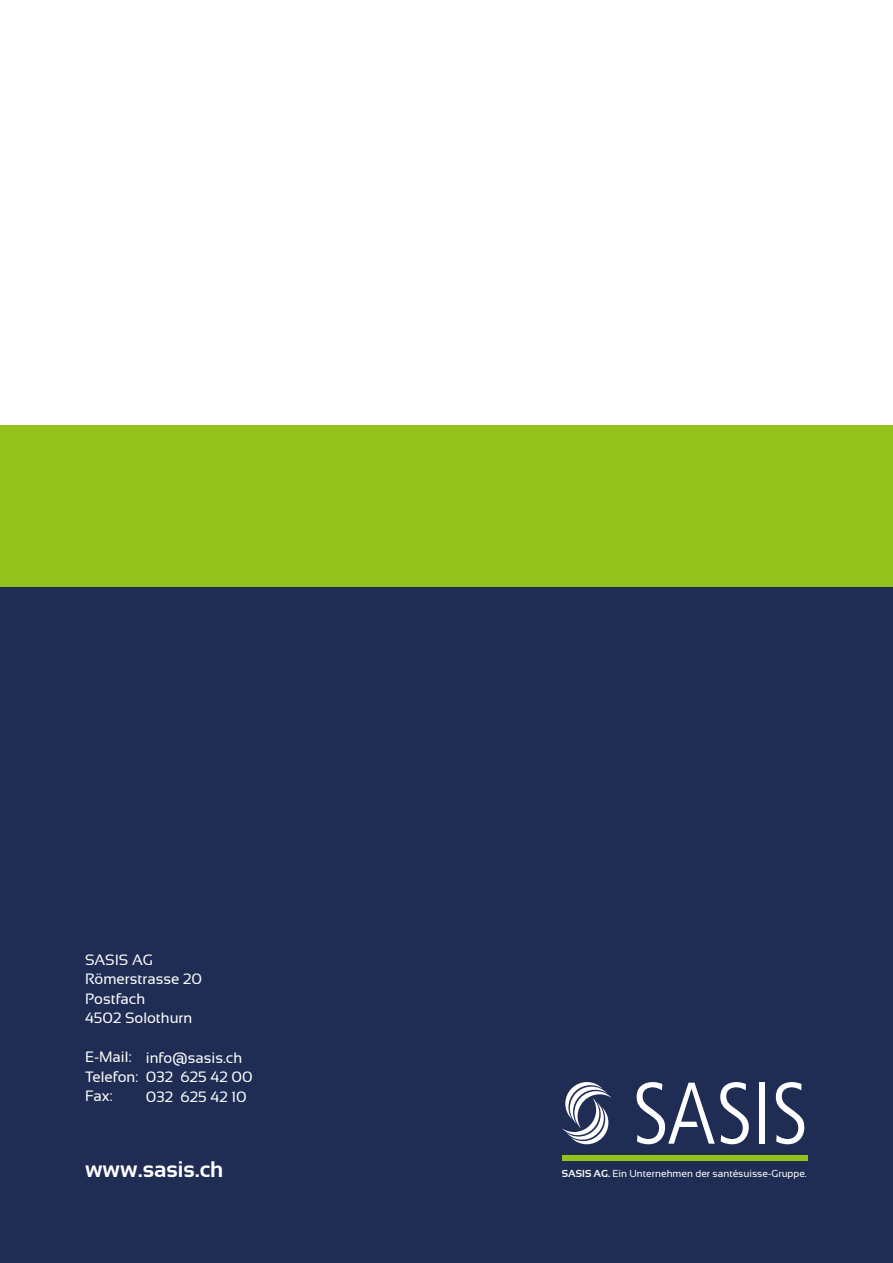
<style>
.page{position:relative;width:893px;height:1263px;background:#fff}
.page>*{position:absolute;margin:0;border:0;box-sizing:border-box;transform-origin:0 0}
.t1{font:700 22.5px "Sansation";color:#fff}
.t2{font:15px/19.5px "Sansation";color:#fff}
.t3{font:10.2px "Sansation";color:#fff}
.s1{font-weight:700}
</style>
<div class="page">
<div style="left:0;top:587px;width:893px;height:676px;background:#1f2d54"></div>
<div style="left:0;top:425px;width:893px;height:162px;background:#94c11a"></div>
<div style="left:562px;top:1155px;width:245px;height:5px;background:#94c11a"></div>
<div style="left:760px;top:1083px;width:5px;height:61px;background:#fff"></div>
<svg style="left:776px;top:1082px;width:28px;height:62px"></svg>
<svg style="left:637px;top:1082px;width:112px;height:62px"></svg>
<svg style="left:562px;top:1082px;width:50px;height:62px"></svg>
<p class="t2" style="left:85px;top:950px;width:118px">SASIS AG<br>Römerstrasse 20<br>Postfach<br>4502 Solothurn</p>
<p class="t2" style="left:85px;top:1047px;width:55px">E-Mail:<br>Telefon:<br>Fax:</p>
<p class="t2" style="left:146px;top:1048px;width:108px">info@sasis.ch<br>032 625 42 00<br>032 625 42 10</p>
<h1 class="t1" style="left:85px;top:1156px;width:140px">www.sasis.ch</h1>
<p class="t3" style="left:562px;top:1167px;width:247px"><span class="s1">SASIS AG.</span> Ein Unternehmen der santésuisse-Gruppe.</p>
</div>
